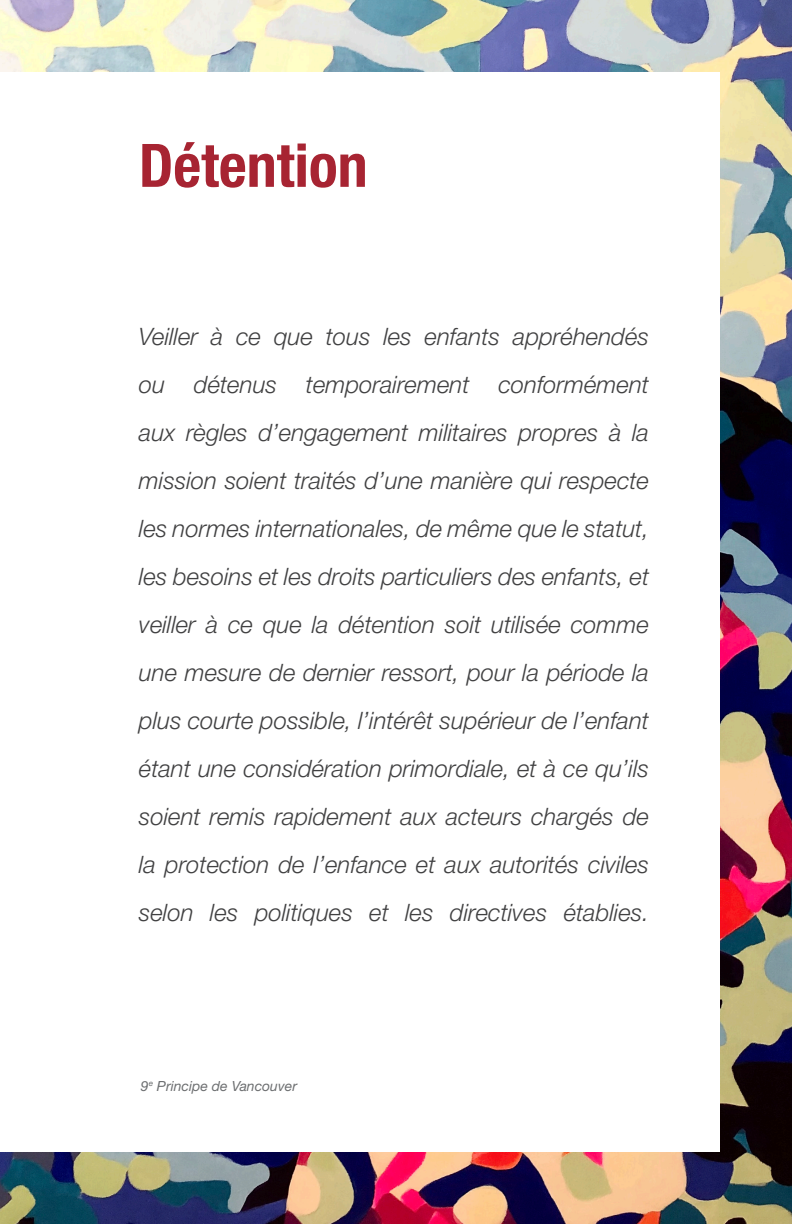
<style>
.page{position:relative;width:792px;height:1224px;background:#fff}
.page>*{position:absolute;margin:0;border:0;box-sizing:border-box;transform-origin:0 0}
.Title_-_Left{font:700 condensed 60px "Helvetica Neue LT Std";color:#a72432}
.Title_2{font:italic 300 24px/48px "Helvetica Neue LT Std";color:#414142;text-align:justify}
.Footer_Copy{font:italic 14px "Helvetica Neue LT Std";color:#6d6f71}
</style>
<div class="page">
<img style="left:0;top:0;width:792px;height:1224px">
<div style="left:0;top:72px;width:720px;height:1080px;background:#fff"></div>
<p class="Title_-_Left" style="left:139px;top:129px;width:230px">Détention</p>
<p class="Title_2" style="left:139px;top:312px;width:512px">Veiller à ce que tous les enfants appréhendés ou détenus temporairement conformément aux règles d’engagement militaires propres à la mission soient traités d’une manière qui respecte les normes internationales, de même que le statut, les besoins et les droits particuliers des enfants, et veiller à ce que la détention soit utilisée comme une mesure de dernier ressort, pour la période la plus courte possible, l’intérêt supérieur de l’enfant étant une considération primordiale, et à ce qu’ils soient remis rapidement aux acteurs chargés de la protection de l’enfance et aux autorités civiles selon les politiques et les directives établies.</p>
<p class="Footer_Copy" style="left:141px;top:1077px;width:158px">9<sup>e</sup> Principe de Vancouver</p>
</div>
